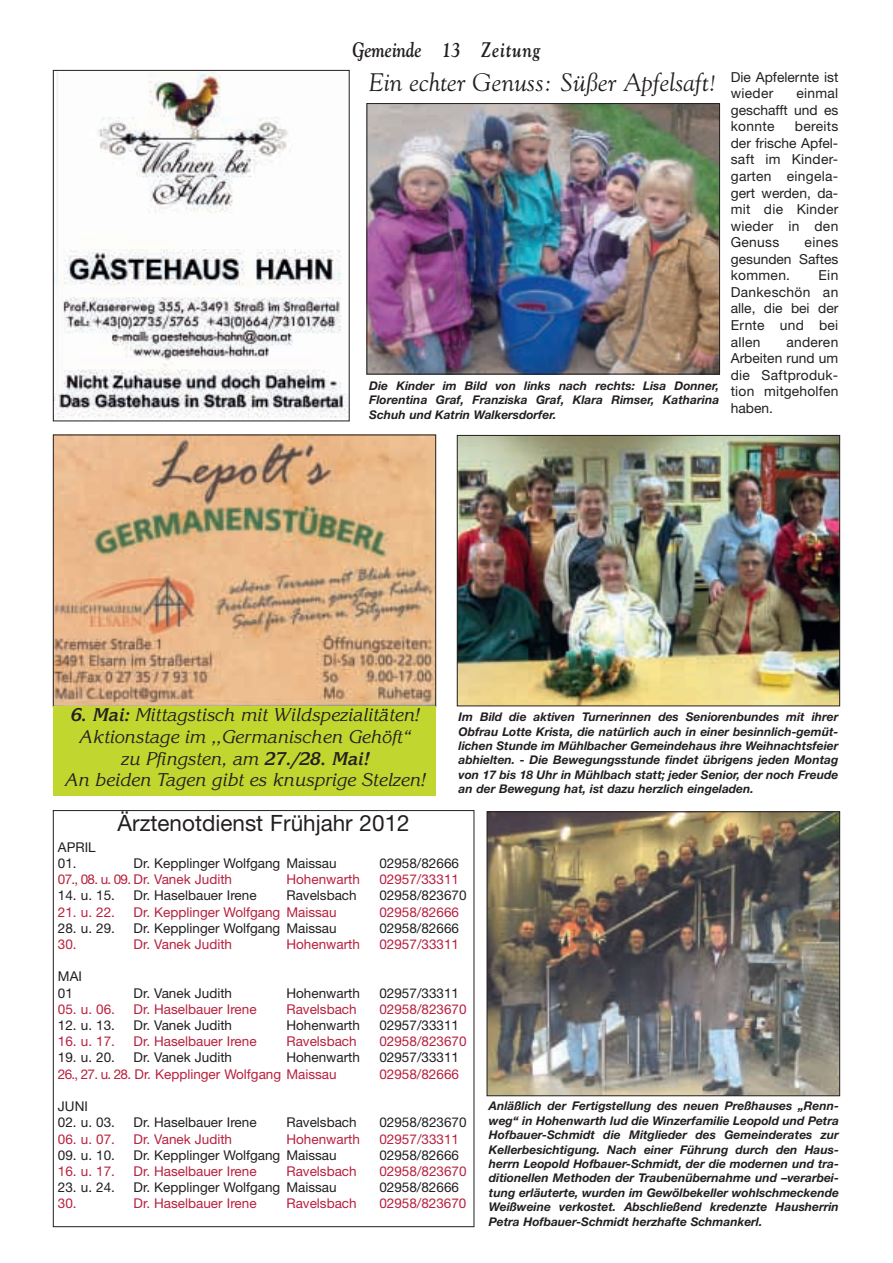
<style>
.page{position:relative;width:893px;height:1263px;background:#fff}
.page>*{position:absolute;margin:0;border:0;box-sizing:border-box;transform-origin:0 0}
.t1{font:italic 25.2px "Goudy";color:#231f20}
.t2{font:22.5px "Helvetica Neue";color:#231f20}
.t3{font:italic 700 21px "Goudy";color:#231f20;scale:.79 1}
.t4{font:italic 18px/21.6px "Korinna";color:#231f20;text-align:center}
.t5{font:13.8px/16.5px "Helvetica Neue";letter-spacing:.02em;color:#231f20;text-align:justify}
.t6{font:13.8px/16.5px "Helvetica Neue";color:#231f20}
.t7{font:13.5px/16.2px "Helvetica Neue";color:#231f20}
.t8{font:13.5px "Helvetica Neue";color:#b9203e}
.t9{font:italic 700 12px/14.4px "Helvetica Neue";color:#231f20;text-align:justify}
.s1{font-weight:700}
</style>
<div class="page">
<img style="left:55px;top:72px;width:292px;height:347px">
<div style="left:53px;top:70px;width:296px;height:351px;border:1px solid #231f20"></div>
<img style="left:489px;top:814px;width:349px;height:280px">
<div style="left:487px;top:812px;width:353px;height:284px;border:1px solid #231f20"></div>
<img style="left:369px;top:105px;width:349px;height:267px">
<div style="left:367px;top:103px;width:353px;height:271px;border:1px solid #231f20"></div>
<img style="left:459px;top:437px;width:379px;height:267px">
<div style="left:457px;top:435px;width:383px;height:271px;border:1px solid #231f20"></div>
<img style="left:55px;top:437px;width:379px;height:268px">
<div style="left:53px;top:435px;width:383px;height:272px;border:1px solid #231f20"></div>
<div style="left:53px;top:707px;width:383px;height:89px;background:#c1d72f"></div>
<h3 class="t3" style="left:353px;top:42px;width:239px">Gemeinde 13 Zeitung</h3>
<h1 class="t1" style="left:369px;top:72px;width:350px">Ein echter Genuss: Süßer Apfelsaft!</h1>
<p class="t9" style="left:369px;top:380px;width:351px">Die Kinder im Bild von links nach rechts: Lisa Donner, Florentina Graf, Franziska Graf, Klara Rimser, Katharina Schuh und Katrin Walkersdorfer.</p>
<p class="t6" style="left:731px;top:70px;width:109px">Die Apfelernte ist wieder</p>
<p class="t5" style="left:731px;top:86px;width:109px;text-indent:66px">einmal geschafft und es konnte</p>
<p class="t5" style="left:731px;top:119px;width:109px;text-indent:64px">bereits der frische Apfel&shy;saft im Kinder&shy;garten eingela&shy;gert werden, da&shy;mit die Kinder wieder in den Genuss</p>
<p class="t5" style="left:731px;top:235px;width:109px;text-indent:74px">eines gesunden Saftes kommen.</p>
<p class="t5" style="left:731px;top:269px;width:109px;text-indent:88px">Ein Dankeschön an alle, die bei der Ernte und bei allen</p>
<p class="t5" style="left:731px;top:335px;width:109px;text-indent:56px">anderen Arbeiten rund um die Saftproduk&shy;tion mitgeholfen haben.</p>
<h3 class="t4" style="left:64px;top:706px;width:362px"><span class="s1">6. Mai:</span> Mittagstisch mit Wildspezialitäten!<br>Aktionstage im ,,Germanischen Gehöft“<br>zu Pfingsten, am <span class="s1">27./28. Mai!<br></span>An beiden Tagen gibt es knusprige Stelzen!</h3>
<h2 class="t2" style="left:118px;top:815px;width:294px">Ärztenotdienst Frühjahr 2012</h2>
<p class="t9" style="left:459px;top:711px;width:381px">Im Bild die aktiven Turnerinnen des Seniorenbundes mit ihrer Obfrau Lotte Krista, die natürlich auch in einer besinnlich-gemüt&shy;lichen Stunde im Mühlbacher Gemeindehaus ihre Weihnachtsfeier abhielten. - Die Bewegungsstunde findet übrigens jeden Montag von 17 bis 18 Uhr in Mühlbach statt; jeder Senior, der noch Freude an der Bewegung hat, ist dazu herzlich eingeladen.</p>
<p class="t7" style="left:58px;top:840px;width:39px">APRIL<br>01.</p>
<p class="t7" style="left:134px;top:856px;width:205px">Dr. Kepplinger Wolfgang Maissau</p>
<p class="t7" style="left:379px;top:856px;width:81px">02958/82666</p>
<p class="t8" style="left:58px;top:875px;width:176px">07., 08. u. 09. Dr. Vanek Judith</p>
<p class="t8" style="left:286px;top:875px;width:75px">Hohenwarth</p>
<p class="t8" style="left:379px;top:875px;width:81px">02957/33311</p>
<p class="t7" style="left:58px;top:889px;width:59px">14. u. 15.</p>
<p class="t7" style="left:134px;top:889px;width:124px">Dr. Haselbauer Irene</p>
<p class="t7" style="left:286px;top:889px;width:72px">Ravelsbach</p>
<p class="t7" style="left:379px;top:889px;width:89px">02958/823670</p>
<p class="t8" style="left:58px;top:907px;width:59px">21. u. 22.</p>
<p class="t8" style="left:134px;top:907px;width:205px">Dr. Kepplinger Wolfgang Maissau</p>
<p class="t8" style="left:379px;top:907px;width:81px">02958/82666</p>
<p class="t7" style="left:58px;top:921px;width:59px">28. u. 29.</p>
<p class="t7" style="left:134px;top:921px;width:205px">Dr. Kepplinger Wolfgang Maissau</p>
<p class="t7" style="left:379px;top:921px;width:81px">02958/82666</p>
<p class="t8" style="left:58px;top:939px;width:20px">30.</p>
<p class="t8" style="left:134px;top:939px;width:100px">Dr. Vanek Judith</p>
<p class="t8" style="left:286px;top:939px;width:75px">Hohenwarth</p>
<p class="t8" style="left:379px;top:939px;width:81px">02957/33311</p>
<p class="t7" style="left:58px;top:970px;width:25px">MAI<br>01</p>
<p class="t7" style="left:134px;top:986px;width:100px">Dr. Vanek Judith</p>
<p class="t7" style="left:286px;top:986px;width:75px">Hohenwarth</p>
<p class="t7" style="left:379px;top:986px;width:81px">02957/33311</p>
<p class="t8" style="left:58px;top:1004px;width:59px">05. u. 06.</p>
<p class="t8" style="left:134px;top:1004px;width:124px">Dr. Haselbauer Irene</p>
<p class="t8" style="left:286px;top:1004px;width:72px">Ravelsbach</p>
<p class="t8" style="left:379px;top:1004px;width:89px">02958/823670</p>
<p class="t7" style="left:58px;top:1018px;width:59px">12. u. 13.</p>
<p class="t7" style="left:134px;top:1018px;width:100px">Dr. Vanek Judith</p>
<p class="t7" style="left:286px;top:1018px;width:75px">Hohenwarth</p>
<p class="t7" style="left:379px;top:1018px;width:81px">02957/33311</p>
<p class="t8" style="left:58px;top:1037px;width:59px">16. u. 17.</p>
<p class="t8" style="left:134px;top:1037px;width:124px">Dr. Haselbauer Irene</p>
<p class="t8" style="left:286px;top:1037px;width:72px">Ravelsbach</p>
<p class="t8" style="left:379px;top:1037px;width:89px">02958/823670</p>
<p class="t7" style="left:58px;top:1051px;width:59px">19. u. 20.</p>
<p class="t7" style="left:134px;top:1051px;width:100px">Dr. Vanek Judith</p>
<p class="t7" style="left:286px;top:1051px;width:75px">Hohenwarth</p>
<p class="t7" style="left:379px;top:1051px;width:81px">02957/33311</p>
<p class="t8" style="left:58px;top:1069px;width:280px">26., 27. u. 28. Dr. Kepplinger Wolfgang Maissau</p>
<p class="t8" style="left:379px;top:1069px;width:81px">02958/82666</p>
<p class="t7" style="left:58px;top:1099px;width:31px">JUNI</p>
<p class="t7" style="left:58px;top:1116px;width:59px">02. u. 03.</p>
<p class="t7" style="left:134px;top:1116px;width:124px">Dr. Haselbauer Irene</p>
<p class="t7" style="left:286px;top:1116px;width:72px">Ravelsbach</p>
<p class="t7" style="left:379px;top:1116px;width:89px">02958/823670</p>
<p class="t8" style="left:58px;top:1134px;width:59px">06. u. 07.</p>
<p class="t8" style="left:134px;top:1134px;width:100px">Dr. Vanek Judith</p>
<p class="t8" style="left:286px;top:1134px;width:75px">Hohenwarth</p>
<p class="t8" style="left:379px;top:1134px;width:81px">02957/33311</p>
<p class="t7" style="left:58px;top:1148px;width:59px">09. u. 10.</p>
<p class="t7" style="left:134px;top:1148px;width:205px">Dr. Kepplinger Wolfgang Maissau</p>
<p class="t7" style="left:379px;top:1148px;width:81px">02958/82666</p>
<p class="t8" style="left:58px;top:1166px;width:59px">16. u. 17.</p>
<p class="t8" style="left:134px;top:1166px;width:124px">Dr. Haselbauer Irene</p>
<p class="t8" style="left:286px;top:1166px;width:72px">Ravelsbach</p>
<p class="t8" style="left:379px;top:1166px;width:89px">02958/823670</p>
<p class="t7" style="left:58px;top:1180px;width:59px">23. u. 24.</p>
<p class="t7" style="left:134px;top:1180px;width:205px">Dr. Kepplinger Wolfgang Maissau</p>
<p class="t7" style="left:379px;top:1180px;width:81px">02958/82666</p>
<p class="t8" style="left:58px;top:1199px;width:20px">30.</p>
<p class="t8" style="left:134px;top:1199px;width:124px">Dr. Haselbauer Irene</p>
<p class="t8" style="left:286px;top:1199px;width:72px">Ravelsbach</p>
<p class="t8" style="left:379px;top:1199px;width:89px">02958/823670</p>
<p class="t9" style="left:489px;top:1100px;width:351px">Anläßlich der Fertigstellung des neuen Preßhauses „Renn&shy;weg“ in Hohenwarth lud die Winzerfamilie Leopold und Petra Hofbauer-Schmidt die Mitglieder des Gemeinderates zur Kellerbesichtigung. Nach einer Führung durch den Haus&shy;herrn Leopold Hofbauer-Schmidt, der die modernen und tra&shy;ditionellen Methoden der Traubenübernahme und –verarbei&shy;tung erläuterte, wurden im Gewölbekeller wohlschmeckende Weißweine verkostet. Abschließend kredenzte Hausherrin Petra Hofbauer-Schmidt herzhafte Schmankerl.</p>
</div>
